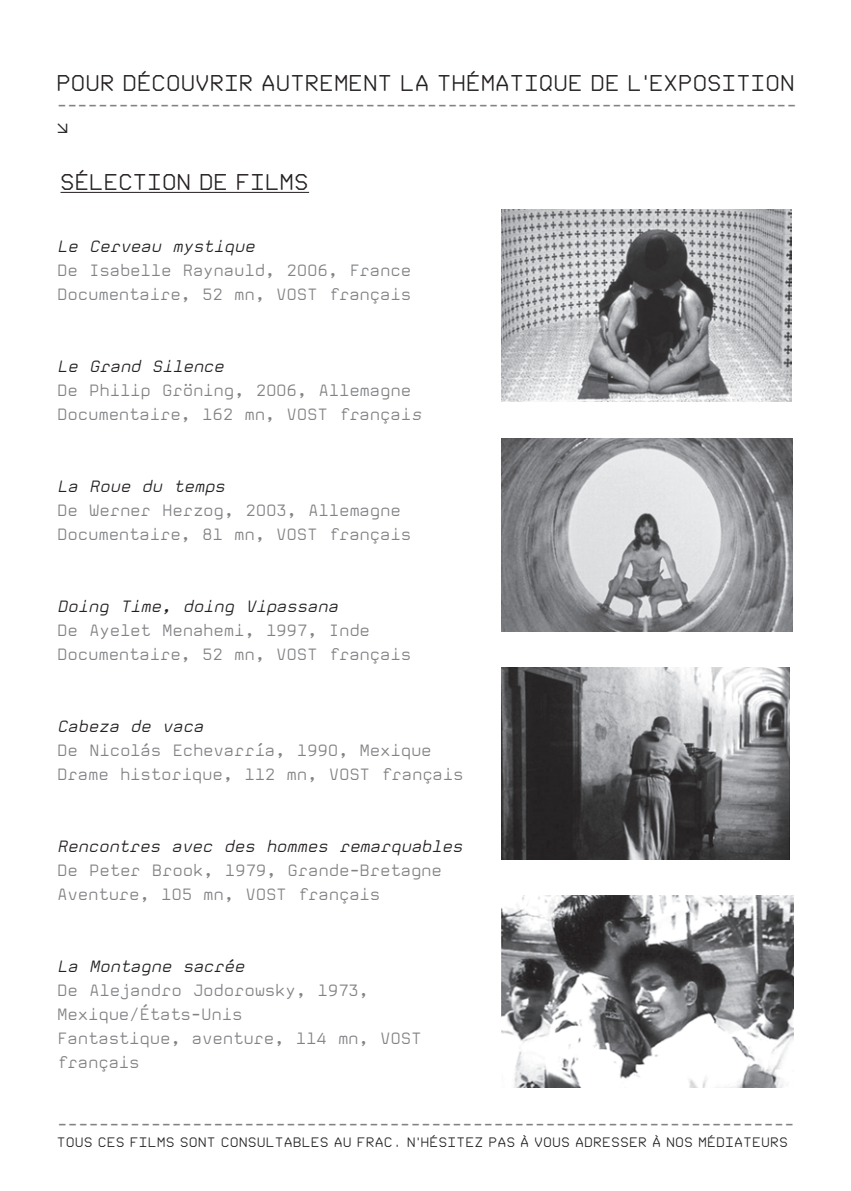
<style>
.page{position:relative;width:851px;height:1191px;background:#fff}
.page>*{position:absolute;margin:0;border:0;box-sizing:border-box;transform-origin:0 0}
.t1{font:500 20px "FRAC";letter-spacing:-.02em;color:#231f20}
.t2{font:300 16px/24px "Mono";letter-spacing:-.02em;color:#808285}
.t3{font:italic 300 16px "Mono";letter-spacing:-.02em;color:#231f20}
.t4{font:500 16px "FRAC";color:#231f20}
.t5{font:500 12px "FRAC";color:#231f20}
.s1{font-style:italic}
</style>
<div class="page">
<hr style="left:60px;top:192px;width:249px;height:1px;background:#231f20">
<img style="left:501px;top:209px;width:290px;height:192px">
<img style="left:501px;top:439px;width:291px;height:192px">
<img style="left:501px;top:895px;width:292px;height:192px">
<img style="left:501px;top:667px;width:288px;height:193px">
<p class="t1" style="left:57px;top:72px;width:740px">POUR DÉCOUVRIR AUTREMENT LA THÉMATIQUE DE L’EXPOSITION</p>
<p class="t2" style="left:57px;top:94px;width:741px">------------------------------------------------------------------------</p>
<p class="t4" style="left:57px;top:118px;width:14px">d</p>
<p class="t1" style="left:60px;top:171px;width:250px">SÉLECTION DE FILMS</p>
<p class="t3" style="left:57px;top:240px;width:199px">Le Cerveau mystique</p>
<p class="t2" style="left:57px;top:260px;width:355px">De Isabelle Raynauld, 2006, France<br>Documentaire, 52 mn, VOST français</p>
<p class="t3" style="left:57px;top:360px;width:168px">Le Grand Silence</p>
<p class="t2" style="left:57px;top:380px;width:366px">De Philip Gröning, 2006, Allemagne<br>Documentaire, 162 mn, VOST françai<span class="s1">s</span></p>
<p class="t3" style="left:57px;top:480px;width:169px">La Roue du temps</p>
<p class="t2" style="left:57px;top:500px;width:355px">De Werner Herzog, 2003, Allemagne<br>Documentaire, 81 mn, VOST français</p>
<p class="t3" style="left:57px;top:600px;width:282px">Doing Time, doing Vipassana</p>
<p class="t2" style="left:57px;top:620px;width:355px">De Ayelet Menahemi, 1997, Inde<br>Documentaire, 52 mn, VOST français</p>
<p class="t3" style="left:57px;top:720px;width:148px">Cabeza de vaca</p>
<p class="t2" style="left:57px;top:740px;width:408px">De Nicolás Echevarría, 1990, Mexique<br>Drame historique, 112 mn, VOST français</p>
<p class="t3" style="left:57px;top:840px;width:407px">Rencontres avec des hommes remarquables</p>
<p class="t2" style="left:57px;top:860px;width:386px">De Peter Brook, 1979, Grande-Bretagne<br>Aventure, 105 mn, VOST français</p>
<p class="t3" style="left:57px;top:960px;width:189px">La Montagne sacrée</p>
<p class="t2" style="left:57px;top:980px;width:366px">De Alejandro Jodorowsky, 1973,<br>Mexique/États-Unis<br>Fantastique, aventure, 114 mn, VOST français</p>
<p class="t2" style="left:57px;top:1113px;width:739px">-----------------------------------------------------------------------</p>
<p class="t5" style="left:57px;top:1135px;width:732px">TOUS CES FILMS SONT CONSULTABLES AU FRAC. N’HÉSITEZ PAS À VOUS ADRESSER À NOS MÉDIATEURS</p>
</div>
